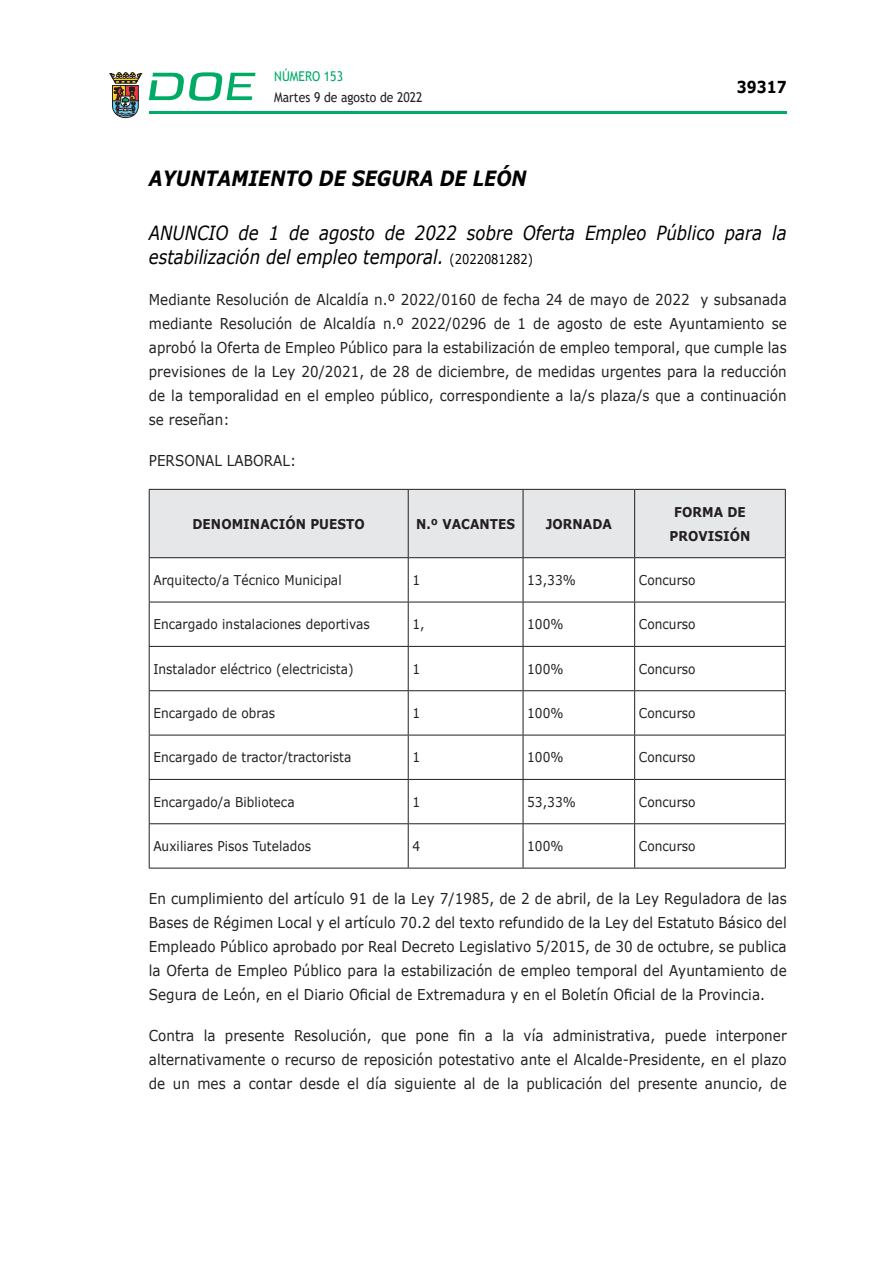
<style>
.page{position:relative;width:893px;height:1263px;background:#fff}
.page>*{position:absolute;margin:0;border:0;box-sizing:border-box;transform-origin:0 0}
.ORGANISMO{font:italic 700 21px "Verdana";color:#000;scale:.85 1}
.SUBORGANISMO{font:italic 19.5px/24px "Verdana";color:#000;scale:.85 1}
.t1{font:700 16.5px "Verdana";color:#000;scale:.85 1}
.CUERPO_DE_TEXTO{font:15px/24px "Verdana";letter-spacing:.005em;color:#231f20;text-align:justify;scale:.9 1}
.CUERPO_DE_TEXTO-2{font:13.5px "Verdana";letter-spacing:.005em;color:#231f20;scale:.9 1}
.TABLATITULO{font:700 13.5px/24px "Verdana";letter-spacing:.005em;color:#231f20;text-align:center;scale:.9 1}
.t2{font:13.5px "Trebuchet MS";color:#231f20;scale:.9 1}
.t3{font:13.5px "Trebuchet MS";color:#00ab67;scale:.9 1}
.s1{font-style:normal;font-size:13.5px}
</style>
<div class="page">
<hr style="left:149px;top:111px;width:638px;height:3px;background:#00ab66">
<svg style="left:109px;top:72px;width:33px;height:46px"></svg>
<svg style="left:149px;top:72px;width:106px;height:29px"></svg>
<div style="left:150px;top:490px;width:635px;height:67px;background:#e6e7e9"></div>
<hr style="left:149px;top:489px;width:259px;height:1px;background:#231f20">
<hr style="left:408px;top:489px;width:115px;height:1px;background:#231f20">
<hr style="left:523px;top:489px;width:112px;height:1px;background:#231f20">
<hr style="left:635px;top:489px;width:151px;height:1px;background:#231f20">
<hr style="left:785px;top:490px;width:1px;height:67px;background:#231f20">
<hr style="left:785px;top:558px;width:1px;height:44px;background:#231f20">
<hr style="left:785px;top:602px;width:1px;height:44px;background:#231f20">
<hr style="left:785px;top:647px;width:1px;height:43px;background:#231f20">
<hr style="left:785px;top:691px;width:1px;height:44px;background:#231f20">
<hr style="left:785px;top:735px;width:1px;height:44px;background:#231f20">
<hr style="left:785px;top:780px;width:1px;height:43px;background:#231f20">
<hr style="left:149px;top:557px;width:259px;height:1px;background:#231f20">
<hr style="left:408px;top:557px;width:115px;height:1px;background:#231f20">
<hr style="left:523px;top:557px;width:112px;height:1px;background:#231f20">
<hr style="left:635px;top:557px;width:151px;height:1px;background:#231f20">
<hr style="left:149px;top:602px;width:259px;height:1px;background:#231f20">
<hr style="left:408px;top:602px;width:115px;height:1px;background:#231f20">
<hr style="left:523px;top:602px;width:112px;height:1px;background:#231f20">
<hr style="left:635px;top:602px;width:151px;height:1px;background:#231f20">
<hr style="left:149px;top:646px;width:259px;height:1px;background:#231f20">
<hr style="left:408px;top:646px;width:115px;height:1px;background:#231f20">
<hr style="left:523px;top:646px;width:112px;height:1px;background:#231f20">
<hr style="left:635px;top:646px;width:151px;height:1px;background:#231f20">
<hr style="left:149px;top:690px;width:259px;height:1px;background:#231f20">
<hr style="left:408px;top:690px;width:115px;height:1px;background:#231f20">
<hr style="left:523px;top:690px;width:112px;height:1px;background:#231f20">
<hr style="left:635px;top:690px;width:151px;height:1px;background:#231f20">
<hr style="left:149px;top:735px;width:259px;height:1px;background:#231f20">
<hr style="left:408px;top:735px;width:115px;height:1px;background:#231f20">
<hr style="left:523px;top:735px;width:112px;height:1px;background:#231f20">
<hr style="left:635px;top:735px;width:151px;height:1px;background:#231f20">
<hr style="left:149px;top:779px;width:259px;height:1px;background:#231f20">
<hr style="left:408px;top:779px;width:115px;height:1px;background:#231f20">
<hr style="left:523px;top:779px;width:112px;height:1px;background:#231f20">
<hr style="left:635px;top:779px;width:151px;height:1px;background:#231f20">
<hr style="left:149px;top:823px;width:259px;height:1px;background:#231f20">
<hr style="left:408px;top:823px;width:115px;height:1px;background:#231f20">
<hr style="left:523px;top:823px;width:112px;height:1px;background:#231f20">
<hr style="left:635px;top:823px;width:151px;height:1px;background:#231f20">
<hr style="left:149px;top:868px;width:259px;height:1px;background:#231f20">
<hr style="left:408px;top:868px;width:115px;height:1px;background:#231f20">
<hr style="left:523px;top:868px;width:112px;height:1px;background:#231f20">
<hr style="left:635px;top:868px;width:151px;height:1px;background:#231f20">
<hr style="left:149px;top:490px;width:1px;height:67px;background:#231f20">
<hr style="left:408px;top:490px;width:1px;height:67px;background:#231f20">
<hr style="left:523px;top:490px;width:1px;height:67px;background:#231f20">
<hr style="left:634px;top:490px;width:1px;height:67px;background:#231f20">
<hr style="left:149px;top:558px;width:1px;height:44px;background:#231f20">
<hr style="left:408px;top:558px;width:1px;height:44px;background:#231f20">
<hr style="left:523px;top:558px;width:1px;height:44px;background:#231f20">
<hr style="left:634px;top:558px;width:1px;height:44px;background:#231f20">
<hr style="left:149px;top:602px;width:1px;height:44px;background:#231f20">
<hr style="left:408px;top:602px;width:1px;height:44px;background:#231f20">
<hr style="left:523px;top:602px;width:1px;height:44px;background:#231f20">
<hr style="left:634px;top:602px;width:1px;height:44px;background:#231f20">
<hr style="left:149px;top:647px;width:1px;height:43px;background:#231f20">
<hr style="left:408px;top:647px;width:1px;height:43px;background:#231f20">
<hr style="left:523px;top:647px;width:1px;height:43px;background:#231f20">
<hr style="left:634px;top:647px;width:1px;height:43px;background:#231f20">
<hr style="left:149px;top:691px;width:1px;height:44px;background:#231f20">
<hr style="left:408px;top:691px;width:1px;height:44px;background:#231f20">
<hr style="left:523px;top:691px;width:1px;height:44px;background:#231f20">
<hr style="left:634px;top:691px;width:1px;height:44px;background:#231f20">
<hr style="left:149px;top:735px;width:1px;height:44px;background:#231f20">
<hr style="left:408px;top:735px;width:1px;height:44px;background:#231f20">
<hr style="left:523px;top:735px;width:1px;height:44px;background:#231f20">
<hr style="left:634px;top:735px;width:1px;height:44px;background:#231f20">
<hr style="left:149px;top:780px;width:1px;height:43px;background:#231f20">
<hr style="left:408px;top:780px;width:1px;height:43px;background:#231f20">
<hr style="left:523px;top:780px;width:1px;height:43px;background:#231f20">
<hr style="left:634px;top:780px;width:1px;height:43px;background:#231f20">
<hr style="left:149px;top:824px;width:1px;height:44px;background:#231f20">
<hr style="left:408px;top:824px;width:1px;height:44px;background:#231f20">
<hr style="left:523px;top:824px;width:1px;height:44px;background:#231f20">
<hr style="left:634px;top:824px;width:1px;height:44px;background:#231f20">
<hr style="left:785px;top:824px;width:1px;height:44px;background:#231f20">
<p class="t3" style="left:274px;top:67px;width:78px">NÚMERO 153</p>
<p class="t2" style="left:274px;top:88px;width:166px">Martes 9 de agosto de 2022</p>
<p class="t1" style="left:737px;top:75px;width:60px">39317</p>
<p class="ORGANISMO" style="left:149px;top:164px;width:446px">AYUNTAMIENTO DE SEGURA DE LEÓN</p>
<p class="SUBORGANISMO" style="left:149px;top:221px;width:752px">ANUNCIO de 1 de agosto de 2022 sobre Oferta Empleo Público para la estabilización del empleo temporal. <span class="s1">(2022081282)</span></p>
<p class="CUERPO_DE_TEXTO" style="left:149px;top:287px;width:710px">Mediante Resolución de Alcaldía n.º 2022/0160 de fecha 24 de mayo de 2022 y subsanada mediante Resolución de Alcaldía n.º 2022/0296 de 1 de agosto de este Ayuntamiento se aprobó la Oferta de Empleo Público para la estabilización de empleo temporal, que cumple las previsiones de la Ley 20/2021, de 28 de diciembre, de medidas urgentes para la reducción de la temporalidad en el empleo público, correspondiente a la/s plaza/s que a continuación se reseñan:</p>
<p class="CUERPO_DE_TEXTO" style="left:149px;top:448px;width:165px">PERSONAL LABORAL:</p>
<p class="TABLATITULO" style="left:192px;top:511px;width:193px">DENOMINACIÓN PUESTO</p>
<p class="TABLATITULO" style="left:416px;top:511px;width:112px">N.º VACANTES</p>
<p class="TABLATITULO" style="left:546px;top:511px;width:75px">JORNADA</p>
<p class="TABLATITULO" style="left:669px;top:499px;width:92px">FORMA DE<br>PROVISIÓN</p>
<p class="CUERPO_DE_TEXTO-2" style="left:153px;top:571px;width:211px">Arquitecto/a Técnico Municipal</p>
<p class="CUERPO_DE_TEXTO-2" style="left:412px;top:571px;width:10px">1</p>
<p class="CUERPO_DE_TEXTO-2" style="left:527px;top:571px;width:56px">13,33%</p>
<p class="CUERPO_DE_TEXTO-2" style="left:639px;top:571px;width:65px">Concurso</p>
<p class="CUERPO_DE_TEXTO-2" style="left:153px;top:615px;width:242px">Encargado instalaciones deportivas</p>
<p class="CUERPO_DE_TEXTO-2" style="left:412px;top:615px;width:15px">1,</p>
<p class="CUERPO_DE_TEXTO-2" style="left:527px;top:615px;width:42px">100%</p>
<p class="CUERPO_DE_TEXTO-2" style="left:639px;top:615px;width:65px">Concurso</p>
<p class="CUERPO_DE_TEXTO-2" style="left:153px;top:659px;width:224px">Instalador eléctrico (electricista)</p>
<p class="CUERPO_DE_TEXTO-2" style="left:412px;top:659px;width:10px">1</p>
<p class="CUERPO_DE_TEXTO-2" style="left:527px;top:659px;width:42px">100%</p>
<p class="CUERPO_DE_TEXTO-2" style="left:639px;top:659px;width:65px">Concurso</p>
<p class="CUERPO_DE_TEXTO-2" style="left:153px;top:704px;width:137px">Encargado de obras</p>
<p class="CUERPO_DE_TEXTO-2" style="left:412px;top:704px;width:10px">1</p>
<p class="CUERPO_DE_TEXTO-2" style="left:527px;top:704px;width:42px">100%</p>
<p class="CUERPO_DE_TEXTO-2" style="left:639px;top:704px;width:65px">Concurso</p>
<p class="CUERPO_DE_TEXTO-2" style="left:153px;top:748px;width:221px">Encargado de tractor/tractorista</p>
<p class="CUERPO_DE_TEXTO-2" style="left:412px;top:748px;width:10px">1</p>
<p class="CUERPO_DE_TEXTO-2" style="left:527px;top:748px;width:42px">100%</p>
<p class="CUERPO_DE_TEXTO-2" style="left:639px;top:748px;width:65px">Concurso</p>
<p class="CUERPO_DE_TEXTO-2" style="left:153px;top:792px;width:158px">Encargado/a Biblioteca</p>
<p class="CUERPO_DE_TEXTO-2" style="left:412px;top:792px;width:10px">1</p>
<p class="CUERPO_DE_TEXTO-2" style="left:527px;top:792px;width:56px">53,33%</p>
<p class="CUERPO_DE_TEXTO-2" style="left:639px;top:792px;width:65px">Concurso</p>
<p class="CUERPO_DE_TEXTO-2" style="left:153px;top:837px;width:177px">Auxiliares Pisos Tutelados</p>
<p class="CUERPO_DE_TEXTO-2" style="left:412px;top:837px;width:10px">4</p>
<p class="CUERPO_DE_TEXTO-2" style="left:527px;top:837px;width:42px">100%</p>
<p class="CUERPO_DE_TEXTO-2" style="left:639px;top:837px;width:65px">Concurso</p>
<p class="CUERPO_DE_TEXTO" style="left:149px;top:886px;width:710px">En cumplimiento del artículo 91 de la Ley 7/1985, de 2 de abril, de la Ley Reguladora de las Bases de Régimen Local y el artículo 70.2 del texto refundido de la Ley del Estatuto Básico del Empleado Público aprobado por Real Decreto Legislativo 5/2015, de 30 de octubre, se publica la Oferta de Empleo Público para la estabilización de empleo temporal del Ayuntamiento de Segura de León, en el Diario Oficial de Extremadura y en el Boletín Oficial de la Provincia.</p>
<p class="CUERPO_DE_TEXTO" style="left:149px;top:1023px;width:710px">Contra la presente Resolución, que pone fin a la vía administrativa, puede interponer alternativamente o recurso de reposición potestativo ante el Alcalde-Presidente, en el plazo de un mes a contar desde el día siguiente al de la publicación del presente anuncio, de</p>
</div>
